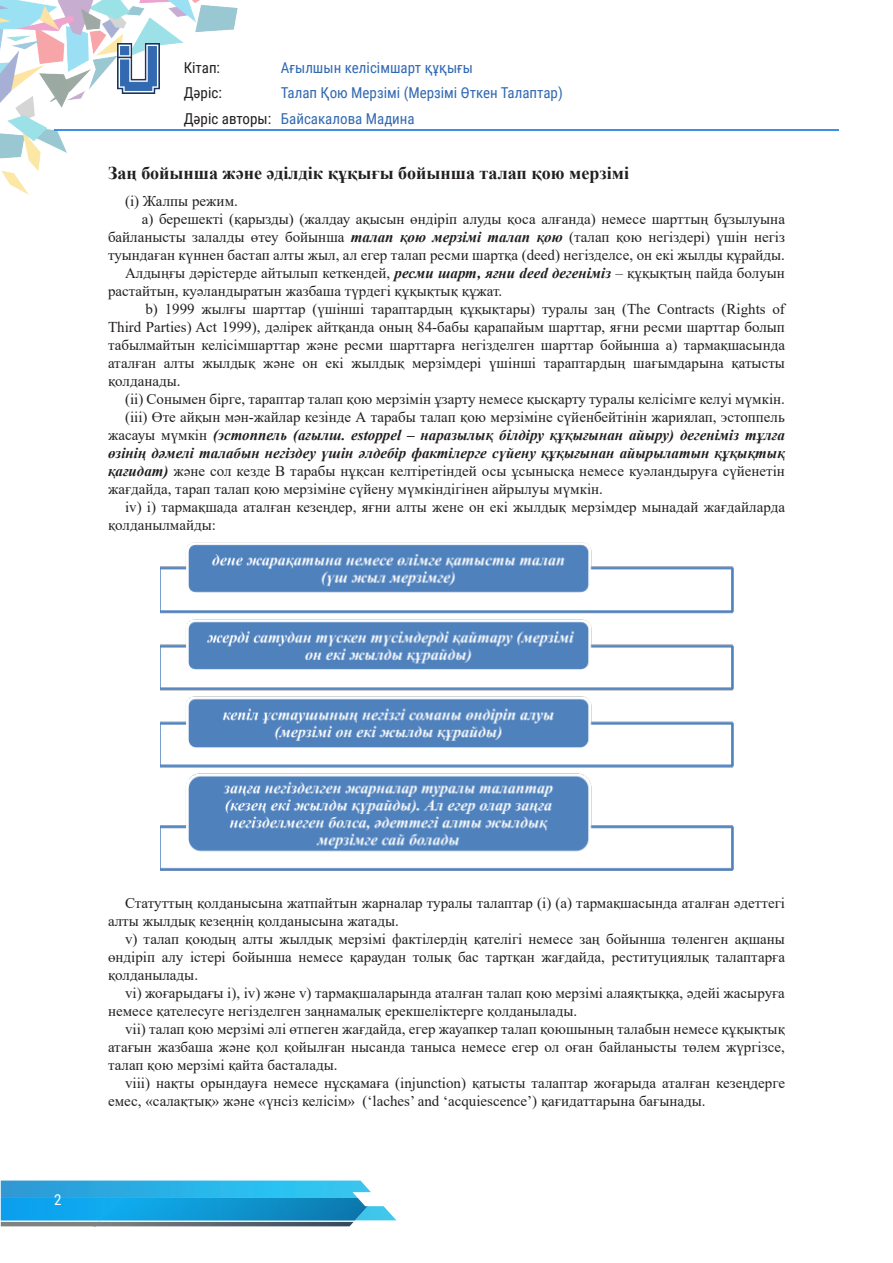
<style>
.page{position:relative;width:893px;height:1263px;background:#fff}
.page>*{position:absolute;margin:0;border:0;box-sizing:border-box;transform-origin:0 0}
.tema{font:700 18px "Times New Roman";color:#231f20}
.t1{font:15px/18px "Times New Roman";color:#231f20;text-align:justify}
.t2{font:15px/25.5px "Roboto Condensed";color:#3269b1}
.t3{font:15px/25.5px "Roboto Condensed";color:#231f20}
.t4{font:15px "Roboto Condensed";color:#fff}
.s1{font-weight:700;font-style:italic}
</style>
<div class="page">
<img style="left:0;top:0;width:238px;height:195px">
<hr style="left:54px;top:129px;width:785px;height:2px;background:#3b91e8">
<img style="left:118px;top:44px;width:41px;height:49px">
<svg style="left:1px;top:1180px;width:395px;height:46px;background:#5bb6d9"></svg>
<img style="left:1px;top:1198px;width:367px;height:22px">
<img style="left:160px;top:542px;width:573px;height:329px">
<p class="t3" style="left:184px;top:54px;width:89px">Кітап:<br>Дәріс:<br>Дәріс авторы:</p>
<p class="t2" style="left:281px;top:54px;width:283px">Ағылшын келісімшарт құқығы<br>Талап Қою Мерзімі (Мерзімі Өткен Талаптар)<br>Байсакалова Мадина</p>
<p class="tema" style="left:108px;top:160px;width:523px">Заң бойынша және әділдік құқығы бойынша талап қою мерзімі</p>
<p class="t1" style="left:125px;top:191px;width:114px">(i) Жалпы режим.</p>
<p class="t1" style="left:108px;top:209px;width:678px;text-indent:34px">а) берешекті (қарызды) (жалдау ақысын өндіріп алуды қоса алғанда) немесе шарттың бұзылуына байланысты залалды өтеу бойынша <span class="s1">талап қою мерзімі талап қою</span> (талап қою негіздері) үшін негіз туындаған күннен бастап алты жыл, ал егер талап ресми шартқа (deed) негізделсе, он екі жылды құрайды.</p>
<p class="t1" style="left:108px;top:263px;width:678px;text-indent:17px">Алдыңғы дәрістерде айтылып кеткендей, <span class="s1">ресми шарт, яғни deed дегеніміз</span> – құқықтың пайда болуын растайтын, куәландыратын жазбаша түрдегі құқықтық құжат.</p>
<p class="t1" style="left:108px;top:299px;width:678px;text-indent:37px">b) 1999 жылғы шарттар (үшінші тараптардың құқықтары) туралы заң (The Contracts (Rights of Third Parties) Act 1999), дәлірек айтқанда оның 84-бабы қарапайым шарттар, яғни ресми шарттар болып табылмайтын келісімшарттар және ресми шарттарға негізделген шарттар бойынша а) тармақшасында аталған алты жылдық және он екі жылдық мерзімдері үшінші тараптардың шағымдарына қатысты қолданады.</p>
<p class="t1" style="left:125px;top:389px;width:661px">(ii) Сонымен бірге, тараптар талап қою мерзімін ұзарту немесе қысқарту туралы келісімге келуі мүмкін.</p>
<p class="t1" style="left:108px;top:407px;width:678px;text-indent:17px">(iii) Өте айқын мән-жайлар кезінде А тарабы талап қою мерзіміне сүйенбейтінін жариялап, эстоппель жасауы мүмкін <span class="s1">(эстоппель (ағылш. estoppel – наразылық білдіру құқығынан айыру) дегеніміз тұлға өзінің дәмелі талабын негіздеу үшін әлдебір фактілерге сүйену құқығынан айырылатын құқықтық қағидат)</span> және сол кезде B тарабы нұқсан келтіретіндей осы ұсынысқа немесе куәландыруға сүйенетін жағдайда, тарап талап қою мерзіміне сүйену мүмкіндігінен айрылуы мүмкін.</p>
<p class="t1" style="left:108px;top:497px;width:678px;text-indent:17px">iv) і) тармақшада аталған кезеңдер, яғни алты жене он екі жылдық мерзімдер мынадай жағдайларда қолданылмайды:</p>
<p class="t4" style="left:54px;top:1189px;width:9px">2</p>
<p class="t1" style="left:108px;top:893px;width:678px;text-indent:17px">Статуттың қолданысына жатпайтын жарналар туралы талаптар (і) (а) тармақшасында аталған әдеттегі алты жылдық кезеңнің қолданысына жатады.</p>
<p class="t1" style="left:108px;top:929px;width:678px;text-indent:17px">v) талап қоюдың алты жылдық мерзімі фактілердің қателігі немесе заң бойынша төленген ақшаны өндіріп алу істері бойынша немесе қараудан толық бас тартқан жағдайда, реституциялық талаптарға қолданылады.</p>
<p class="t1" style="left:108px;top:983px;width:678px;text-indent:17px">vi) жоғарыдағы i), iv) және v) тармақшаларында аталған талап қою мерзімі алаяқтыққа, әдейі жасыруға немесе қателесуге негізделген заңнамалық ерекшеліктерге қолданылады.</p>
<p class="t1" style="left:108px;top:1019px;width:678px;text-indent:17px">vii) талап қою мерзімі әлі өтпеген жағдайда, егер жауапкер талап қоюшының талабын немесе құқықтық атағын жазбаша және қол қойылған нысанда таныса немесе егер ол оған байланысты төлем жүргізсе, талап қою мерзімі қайта басталады.</p>
<p class="t1" style="left:108px;top:1073px;width:678px;text-indent:17px">viii) нақты орындауға немесе нұсқамаға (injunction) қатысты талаптар жоғарыда аталған кезеңдерге емес, «салақтық» және «үнсіз келісім» (‘laches’ and ‘acquiescence’) қағидаттарына бағынады.</p>
</div>
